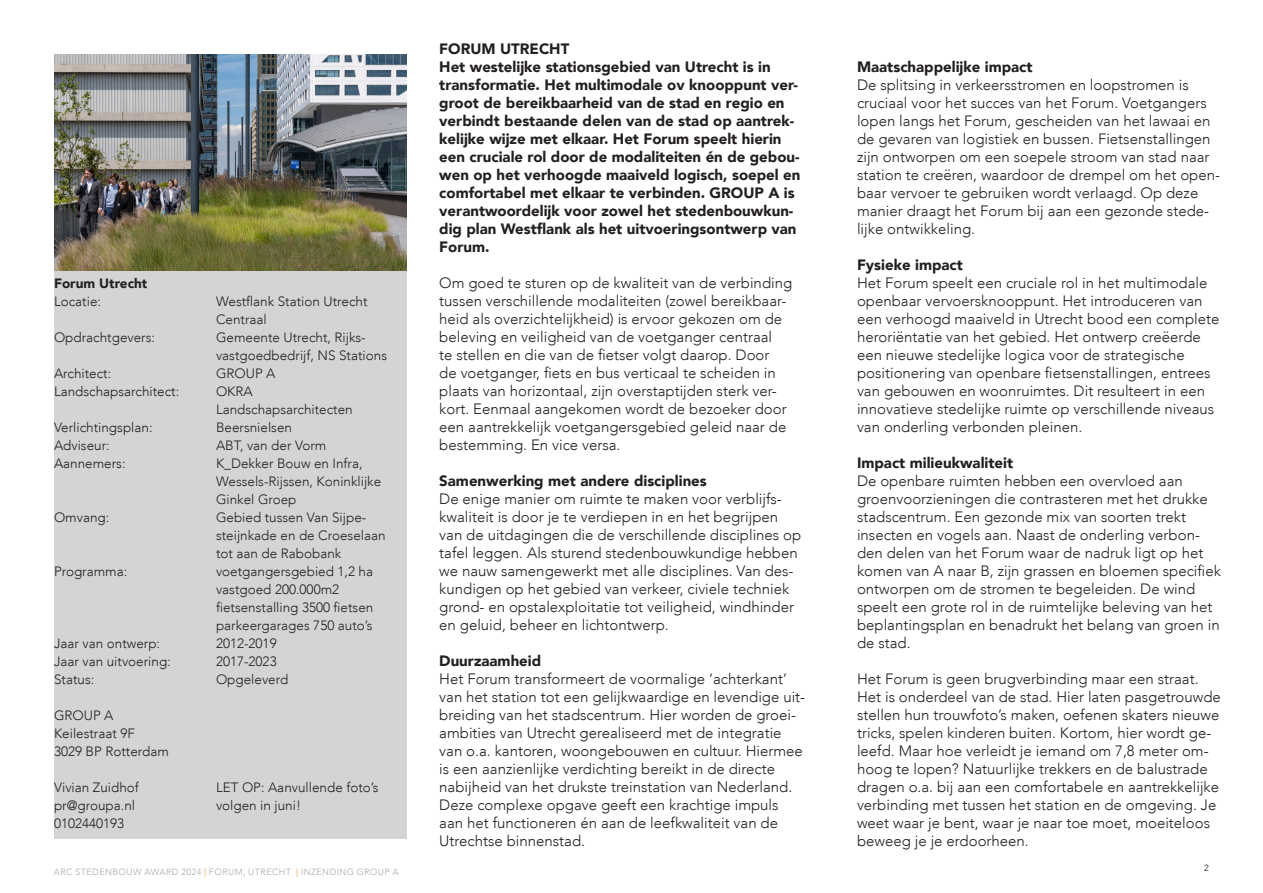
<style>
.page{position:relative;width:1263px;height:893px;background:#fff}
.page>*{position:absolute;margin:0;border:0;box-sizing:border-box;transform-origin:0 0}
.t1{font:300 15px/18px "Avenir LT";color:#231f20}
.t2{font:900 15px/18px "Avenir LT";color:#231f20}
.t3{font:300 13.5px/18px "Avenir LT";color:#231f20}
.t4{font:900 13.5px "Avenir LT";color:#231f20}
.t5{font:300 9px "Avenir LT";letter-spacing:.05em;color:#a8a9ad}
.t6{font:300 9px "Avenir LT";color:#231f20}
.s1{color:#f68e1e}
</style>
<div class="page">
<div style="left:54px;top:271px;width:353px;height:568px;background:#d3d4d6"></div>
<img style="left:54px;top:54px;width:353px;height:217px">
<p class="t4" style="left:54px;top:275px;width:95px">Forum Utrecht</p>
<p class="t3" style="left:54px;top:292px;width:49px">Locatie:</p>
<p class="t3" style="left:216px;top:292px;width:153px">Westflank Station Utrecht<br>Centraal</p>
<p class="t3" style="left:54px;top:328px;width:103px">Opdrachtgevers:</p>
<p class="t3" style="left:216px;top:328px;width:173px">Gemeente Utrecht, Rijks&shy;vastgoedbedrijf, NS Stations</p>
<p class="t3" style="left:54px;top:364px;width:59px">Architect:</p>
<p class="t3" style="left:216px;top:364px;width:61px">GROUP A</p>
<p class="t3" style="left:54px;top:382px;width:127px">Landschapsarchitect:</p>
<p class="t3" style="left:216px;top:382px;width:138px">OKRA<br>Landschapsarchitecten</p>
<p class="t3" style="left:54px;top:418px;width:100px">Verlichtingsplan:</p>
<p class="t3" style="left:216px;top:418px;width:78px">Beersnielsen</p>
<p class="t3" style="left:54px;top:436px;width:57px">Adviseur:</p>
<p class="t3" style="left:216px;top:436px;width:112px">ABT, van der Vorm</p>
<p class="t3" style="left:54px;top:454px;width:73px">Aannemers:</p>
<p class="t3" style="left:216px;top:454px;width:167px">K_Dekker Bouw en Infra,<br>Wessels-Rijssen, Koninklijke<br>Ginkel Groep</p>
<p class="t3" style="left:54px;top:508px;width:57px">Omvang:</p>
<p class="t3" style="left:216px;top:508px;width:171px">Gebied tussen Van Sijpe&shy;steijnkade en de Croeselaan tot aan de Rabobank</p>
<p class="t3" style="left:54px;top:562px;width:75px">Programma:</p>
<p class="t3" style="left:216px;top:562px;width:159px">voetgangersgebied 1,2 ha vastgoed 200.000m2 fietsenstalling 3500 fietsen parkeergarages 750 auto’s</p>
<p class="t3" style="left:54px;top:634px;width:108px">Jaar van ontwerp:</p>
<p class="t3" style="left:216px;top:634px;width:62px">2012-2019</p>
<p class="t3" style="left:54px;top:652px;width:118px">Jaar van uitvoering:</p>
<p class="t3" style="left:216px;top:652px;width:62px">2017-2023</p>
<p class="t3" style="left:54px;top:670px;width:42px">Status:</p>
<p class="t3" style="left:216px;top:670px;width:74px">Opgeleverd</p>
<p class="t3" style="left:54px;top:706px;width:116px">GROUP A<br>Keilestraat 9F<br>3029 BP Rotterdam</p>
<p class="t3" style="left:54px;top:778px;width:86px">Vivian Zuidhof</p>
<p class="t3" style="left:216px;top:778px;width:164px">LET OP: Aanvullende foto’s</p>
<p class="t3" style="left:54px;top:796px;width:83px">pr@groupa.nl</p>
<p class="t3" style="left:216px;top:796px;width:87px">volgen in juni!</p>
<p class="t3" style="left:54px;top:814px;width:72px">0102440193</p>
<p class="t5" style="left:54px;top:866px;width:346px">ARC STEDENBOUW AWARD 2024 <span class="s1">|</span> FORUM, UTRECHT <span class="s1">|</span> INZENDING GROUP A</p>
<p class="t2" style="left:439px;top:40px;width:131px">FORUM UTRECHT</p>
<p class="t2" style="left:439px;top:58px;width:363px">Het westelijke stationsgebied van Utrecht is in transformatie. Het multimodale ov knooppunt ver&shy;groot de bereikbaarheid van de stad en regio en verbindt bestaande delen van de stad op aantrek&shy;kelijke wijze met elkaar. Het Forum speelt hierin een cruciale rol door de modaliteiten én de gebou&shy;wen op het verhoogde maaiveld logisch, soepel en comfortabel met elkaar te verbinden. GROUP A is verantwoordelijk voor zowel het stedenbouwkun&shy;dig plan Westflank als het uitvoeringsontwerp van Forum.</p>
<p class="t1" style="left:439px;top:274px;width:354px">Om goed te sturen op de kwaliteit van de verbinding tussen verschillende modaliteiten (zowel bereikbaar&shy;heid als overzichtelijkheid) is ervoor gekozen om de beleving en veiligheid van de voetganger centraal<br>te stellen en die van de fietser volgt daarop. Door<br>de voetganger, fiets en bus verticaal te scheiden in plaats van horizontaal, zijn overstaptijden sterk ver&shy;kort. Eenmaal aangekomen wordt de bezoeker door een aantrekkelijk voetgangersgebied geleid naar de bestemming. En vice versa.</p>
<p class="t2" style="left:439px;top:472px;width:269px">Samenwerking met andere disciplines</p>
<p class="t1" style="left:439px;top:490px;width:364px">De enige manier om ruimte te maken voor verblijfs&shy;kwaliteit is door je te verdiepen in en het begrijpen van de uitdagingen die de verschillende disciplines op tafel leggen. Als sturend stedenbouwkundige hebben we nauw samengewerkt met alle disciplines. Van des&shy;kundigen op het gebied van verkeer, civiele techniek grond- en opstalexploitatie tot veiligheid, windhinder en geluid, beheer en lichtontwerp.</p>
<p class="t2" style="left:439px;top:652px;width:103px">Duurzaamheid</p>
<p class="t1" style="left:439px;top:670px;width:367px">Het Forum transformeert de voormalige ‘achterkant’ van het station tot een gelijkwaardige en levendige uit&shy;breiding van het stadscentrum. Hier worden de groei&shy;ambities van Utrecht gerealiseerd met de integratie van o.a. kantoren, woongebouwen en cultuur. Hiermee is een aanzienlijke verdichting bereikt in de directe nabijheid van het drukste treinstation van Nederland.<br>Deze complexe opgave geeft een krachtige impuls aan het functioneren én aan de leefkwaliteit van de Utrechtse binnenstad.</p>
<p class="t2" style="left:857px;top:58px;width:177px">Maatschappelijke impact</p>
<p class="t1" style="left:857px;top:76px;width:365px">De splitsing in verkeersstromen en loopstromen is cruciaal voor het succes van het Forum. Voetgangers lopen langs het Forum, gescheiden van het lawaai en de gevaren van logistiek en bussen. Fietsenstallingen zijn ontworpen om een soepele stroom van stad naar station te creëren, waardoor de drempel om het open&shy;baar vervoer te gebruiken wordt verlaagd. Op deze manier draagt het Forum bij aan een gezonde stede&shy;lijke ontwikkeling.</p>
<p class="t2" style="left:857px;top:256px;width:107px">Fysieke impact</p>
<p class="t1" style="left:857px;top:274px;width:364px">Het Forum speelt een cruciale rol in het multimodale openbaar vervoersknooppunt. Het introduceren van een verhoogd maaiveld in Utrecht bood een complete heroriëntatie van het gebied. Het ontwerp creëerde een nieuwe stedelijke logica voor de strategische positionering van openbare fietsenstallingen, entrees van gebouwen en woonruimtes. Dit resulteert in een innovatieve stedelijke ruimte op verschillende niveaus van onderling verbonden pleinen.</p>
<p class="t2" style="left:857px;top:454px;width:158px">Impact milieukwaliteit</p>
<p class="t1" style="left:857px;top:472px;width:365px">De openbare ruimten hebben een overvloed aan groenvoorzieningen die contrasteren met het drukke stadscentrum. Een gezonde mix van soorten trekt insecten en vogels aan. Naast de onderling verbon&shy;den delen van het Forum waar de nadruk ligt op het komen van A naar B, zijn grassen en bloemen specifiek ontworpen om de stromen te begeleiden. De wind speelt een grote rol in de ruimtelijke beleving van het beplantingsplan en benadrukt het belang van groen in de stad.</p>
<p class="t1" style="left:857px;top:670px;width:365px">Het Forum is geen brugverbinding maar een straat.<br>Het is onderdeel van de stad. Hier laten pasgetrouwde stellen hun trouwfoto’s maken, oefenen skaters nieuwe tricks, spelen kinderen buiten. Kortom, hier wordt ge&shy;leefd. Maar hoe verleidt je iemand om 7,8 meter om&shy;hoog te lopen? Natuurlijke trekkers en de balustrade dragen o.a. bij aan een comfortabele en aantrekkelijke verbinding met tussen het station en de omgeving. Je weet waar je bent, waar je naar toe moet, moeiteloos beweeg je je erdoorheen.</p>
<p class="t6" style="left:1204px;top:862px;width:6px">2</p>
</div>
